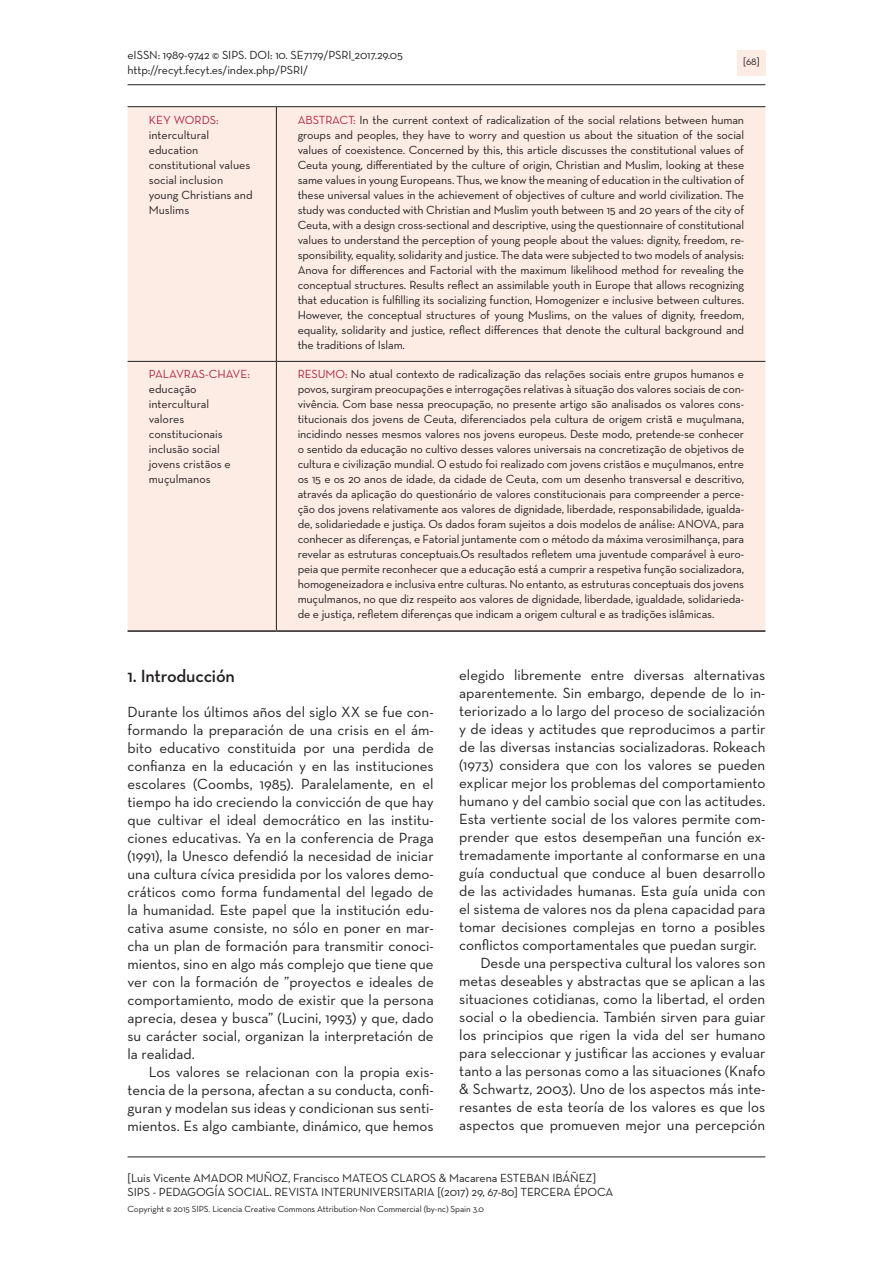
<style>
.page{position:relative;width:893px;height:1263px;background:#fff}
.page>*{position:absolute;margin:0;border:0;box-sizing:border-box;transform-origin:0 0}
._1Titulo{font:600 18px "Neutra Text";letter-spacing:-.01em;color:#231f20}
.TextoEsp{font:15px/18px "Neutra Text";color:#231f20;text-align:justify}
.Texto1Esp{font:15px/18px "Neutra Text";color:#231f20;text-align:justify}
.Remuso{font:12px/15px "Neutra Text";letter-spacing:-.01em;color:#231f20;text-align:justify}
.Abstract{font:12px/15px "Neutra Text";letter-spacing:-.01em;color:#231f20;text-align:justify}
.PalabrasClave{font:12px/15px "Neutra Text";color:#231f20}
.t1{font:10.5px "Neutra Text";color:#231f20}
.t2{font:9px "Neutra Text";letter-spacing:-.01em;color:#231f20}
.s1{color:#af2547}
</style>
<div class="page">
<div style="left:737px;top:50px;width:28px;height:25px;background:#fdece4"></div>
<hr style="left:128px;top:1156px;width:637px;height:1px;background:#231f20">
<hr style="left:128px;top:84px;width:637px;height:1px;background:#231f20">
<div style="left:128px;top:107px;width:637px;height:523px;background:#fdece4"></div>
<hr style="left:128px;top:106px;width:148px;height:1px;background:#231f20">
<hr style="left:276px;top:106px;width:489px;height:1px;background:#231f20">
<hr style="left:276px;top:107px;width:1px;height:254px;background:#231f20">
<hr style="left:128px;top:361px;width:148px;height:1px;background:#231f20">
<hr style="left:276px;top:361px;width:489px;height:1px;background:#231f20">
<hr style="left:276px;top:362px;width:1px;height:268px;background:#231f20">
<hr style="left:128px;top:630px;width:148px;height:2px;background:#231f20">
<hr style="left:276px;top:630px;width:489px;height:2px;background:#231f20">
<p class="Remuso" style="left:128px;top:47px;width:277px">eISSN: 1989-9742 © SIPS. DOI: 10. SE7179/PSRI_2017.29.05</p>
<p class="Remuso" style="left:128px;top:62px;width:182px">http://recyt.fecyt.es/index.php/PSRI/</p>
<p class="t1" style="left:743px;top:55px;width:18px">[68]</p>
<p class="PalabrasClave" style="left:149px;top:112px;width:105px"><span class="s1">KEY WORDS: </span>intercultural education constitutional values social inclusion young Christians and<br>Muslims</p>
<p class="Abstract" style="left:298px;top:112px;width:448px"><span class="s1">ABSTRACT:</span> In the current context of radicalization of the social relations between human groups and peoples, they have to worry and question us about the situation of the social values of coexistence. Concerned by this, this article discusses the constitutional values of Ceuta young, differentiated by the culture of origin, Christian and Muslim, looking at these same values in young Europeans. Thus, we know the meaning of education in the cultivation of these universal values in the achievement of objectives of culture and world civilization. The study was conducted with Christian and Muslim youth between 15 and 20 years of the city of Ceuta, with a design cross-sectional and descriptive, using the questionnaire of constitutional values to understand the perception of young people about the values: dignity, freedom, re&shy;sponsibility, equality, solidarity and justice. The data were subjected to two models of analysis:<br>Anova for differences and Factorial with the maximum likelihood method for revealing the conceptual structures. Results reflect an assimilable youth in Europe that allows recognizing that education is fulfilling its socializing function, Homogenizer e inclusive between cultures.<br>However, the conceptual structures of young Muslims, on the values of dignity, freedom, equality, solidarity and justice, reflect differences that denote the cultural background and the traditions of Islam.</p>
<p class="PalabrasClave" style="left:149px;top:366px;width:103px"><span class="s1">PALAVRAS-CHAVE: </span>educação intercultural<br>valores constitucionais inclusão social jovens cristãos e muçulmanos</p>
<p class="Remuso" style="left:298px;top:366px;width:448px"><span class="s1">RESUMO:</span> No atual contexto de radicalização das relações sociais entre grupos humanos e povos, surgiram preocupações e interrogações relativas à situação dos valores sociais de con&shy;vivência. Com base nessa preocupação, no presente artigo são analisados os valores cons&shy;titucionais dos jovens de Ceuta, diferenciados pela cultura de origem cristã e muçulmana, incidindo nesses mesmos valores nos jovens europeus. Deste modo, pretende-se conhecer o sentido da educação no cultivo desses valores universais na concretização de objetivos de cultura e civilização mundial. O estudo foi realizado com jovens cristãos e muçulmanos, entre os 15 e os 20 anos de idade, da cidade de Ceuta, com um desenho transversal e descritivo, através da aplicação do questionário de valores constitucionais para compreender a perce&shy;ção dos jovens relativamente aos valores de dignidade, liberdade, responsabilidade, igualda&shy;de, solidariedade e justiça. Os dados foram sujeitos a dois modelos de análise: ANOVA, para conhecer as diferenças, e Fatorial juntamente com o método da máxima verosimilhança, para revelar as estruturas conceptuais.Os resultados refletem uma juventude comparável à euro&shy;peia que permite reconhecer que a educação está a cumprir a respetiva função socializadora, homogeneizadora e inclusiva entre culturas. No entanto, as estruturas conceptuais dos jovens muçulmanos, no que diz respeito aos valores de dignidade, liberdade, igualdade, solidarieda&shy;de e justiça, refletem diferenças que indicam a origem cultural e as tradições islâmicas.</p>
<p class="_1Titulo" style="left:128px;top:664px;width:109px">1. Introducción</p>
<p class="Texto1Esp" style="left:128px;top:702px;width:308px">Durante los últimos años del siglo XX se fue con&shy;formando la preparación de una crisis en el ám&shy;bito educativo constituida por una perdida de confianza en la educación y en las instituciones escolares (Coombs, 1985). Paralelamente, en el tiempo ha ido creciendo la convicción de que hay que cultivar el ideal democrático en las institu&shy;ciones educativas. Ya en la conferencia de Praga (1991), la Unesco defendió la necesidad de iniciar una cultura cívica presidida por los valores demo&shy;cráticos como forma fundamental del legado de la humanidad. Este papel que la institución edu&shy;cativa asume consiste, no sólo en poner en mar&shy;cha un plan de formación para transmitir conoci&shy;mientos, sino en algo más complejo que tiene que ver con la formación de ”proyectos e ideales de comportamiento, modo de existir que la persona aprecia, desea y busca” (Lucini, 1993) y que, dado su carácter social, organizan la interpretación de la realidad.</p>
<p class="TextoEsp" style="left:128px;top:1062px;width:308px;text-indent:21px">Los valores se relacionan con la propia exis&shy;tencia de la persona, afectan a su conducta, confi&shy;guran y modelan sus ideas y condicionan sus senti&shy;mientos. Es algo cambiante, dinámico, que hemos</p>
<p class="TextoEsp" style="left:459px;top:665px;width:308px">elegido libremente entre diversas alternativas aparentemente. Sin embargo, depende de lo in&shy;teriorizado a lo largo del proceso de socialización y de ideas y actitudes que reproducimos a partir de las diversas instancias socializadoras. Rokeach (1973) considera que con los valores se pueden explicar mejor los problemas del comportamiento humano y del cambio social que con las actitudes.<br>Esta vertiente social de los valores permite com&shy;prender que estos desempeñan una función ex&shy;tremadamente importante al conformarse en una guía conductual que conduce al buen desarrollo de las actividades humanas. Esta guía unida con el sistema de valores nos da plena capacidad para tomar decisiones complejas en torno a posibles conflictos comportamentales que puedan surgir.</p>
<p class="TextoEsp" style="left:459px;top:953px;width:308px;text-indent:21px">Desde una perspectiva cultural los valores son metas deseables y abstractas que se aplican a las situaciones cotidianas, como la libertad, el orden social o la obediencia. También sirven para guiar los principios que rigen la vida del ser humano para seleccionar y justificar las acciones y evaluar tanto a las personas como a las situaciones (Knafo &amp; Schwartz, 2003). Uno de los aspectos más inte&shy;resantes de esta teoría de los valores es que los aspectos que promueven mejor una percepción</p>
<p class="Remuso" style="left:128px;top:1170px;width:470px">[Luis Vicente AMADOR MUÑOZ, Francisco MATEOS CLAROS &amp; Macarena ESTEBAN IBÁÑEZ]</p>
<p class="Remuso" style="left:128px;top:1185px;width:487px">SIPS - PEDAGOGÍA SOCIAL. REVISTA INTERUNIVERSITARIA [(2017) 29, 67-80] TERCERA ÉPOCA</p>
<p class="t2" style="left:128px;top:1203px;width:358px">Copyright © 2015 SIPS. Licencia Creative Commons Attribution-Non Commercial (by-nc) Spain 3.0</p>
</div>
